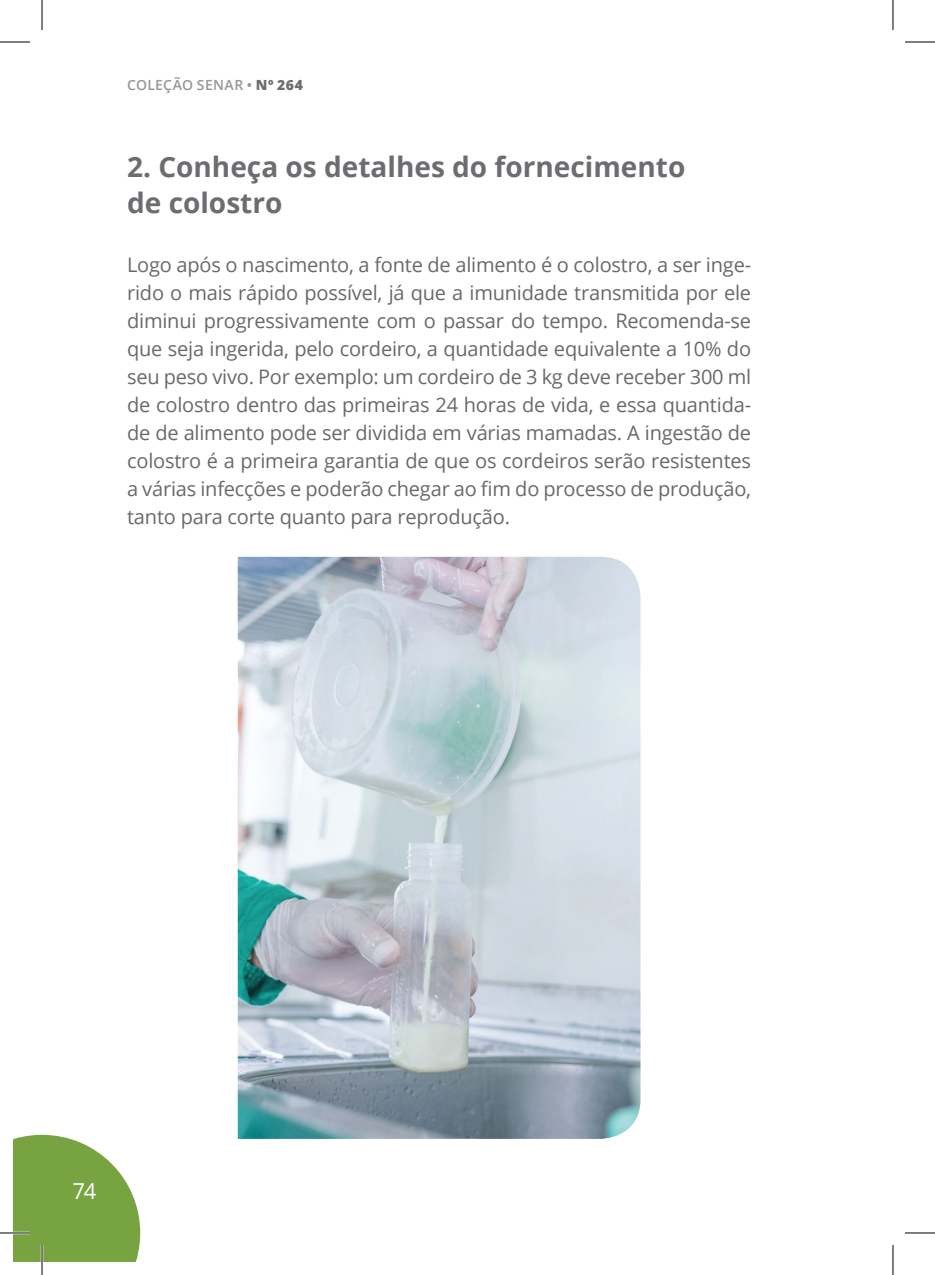
<style>
.page{position:relative;width:935px;height:1275px;background:#fff}
.page>*{position:absolute;margin:0;border:0;box-sizing:border-box;transform-origin:0 0}
.t1{font:700 28px/36px "Open Sans";color:#6c6d70}
.t2{font:22px "Open Sans";color:#fff}
.t3{font:20px/28px "Open Sans";letter-spacing:-.01em;color:#69696c;text-align:justify}
.t4{font:600 14px "Open Sans";letter-spacing:.025em;color:#95979a}
.s1{font-weight:800;color:#6c6d70}
</style>
<div class="page">
<img style="left:238px;top:557px;width:402px;height:581px">
<svg style="left:14px;top:1134px;width:127px;height:127px;background:#8bb05d"></svg>
<hr style="left:0;top:1231px;width:30px;height:3px;background:#fff">
<hr style="left:41px;top:1245px;width:2px;height:30px;background:#fff">
<hr style="left:0;top:42px;width:30px;height:1px;background:#000">
<hr style="left:904px;top:42px;width:30px;height:1px;background:#000">
<hr style="left:0;top:1232px;width:30px;height:1px;background:#000">
<hr style="left:904px;top:1232px;width:30px;height:1px;background:#000">
<hr style="left:42px;top:0;width:1px;height:30px;background:#000">
<hr style="left:42px;top:1245px;width:1px;height:30px;background:#000">
<hr style="left:892px;top:0;width:1px;height:30px;background:#000">
<hr style="left:892px;top:1245px;width:1px;height:30px;background:#000">
<p class="t4" style="left:127px;top:75px;width:177px">COLEÇÃO SENAR • <span class="s1">Nº 264</span></p>
<h1 class="t1" style="left:127px;top:148px;width:559px">2. Conheça os detalhes do fornecimento de colostro</h1>
<p class="t3" style="left:127px;top:250px;width:625px">Logo após o nascimento, a fonte de alimento é o colostro, a ser inge&shy;rido o mais rápido possível, já que a imunidade transmitida por ele diminui progressivamente com o passar do tempo. Recomenda-se que seja ingerida, pelo cordeiro, a quantidade equivalente a 10% do seu peso vivo. Por exemplo: um cordeiro de 3 kg deve receber 300 ml de colostro dentro das primeiras 24 horas de vida, e essa quantida&shy;de de alimento pode ser dividida em várias mamadas. A ingestão de colostro é a primeira garantia de que os cordeiros serão resistentes a várias infecções e poderão chegar ao fim do processo de produção, tanto para corte quanto para reprodução.</p>
<p class="t2" style="left:73px;top:1175px;width:25px">74</p>
</div>
